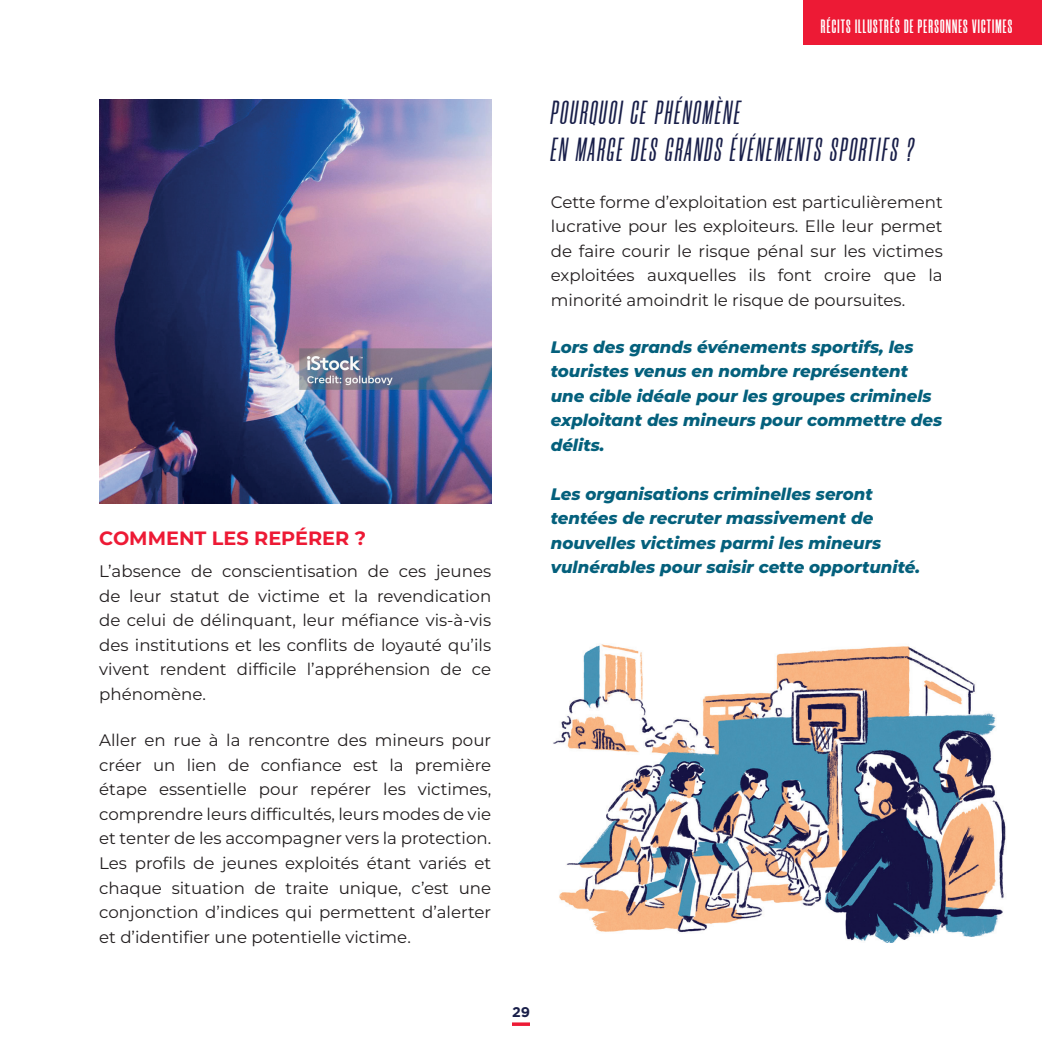
<style>
.page{position:relative;width:1042px;height:1042px;background:#fff}
.page>*{position:absolute;margin:0;border:0;box-sizing:border-box;transform-origin:0 0}
.t1{font:italic 500 33.25px/36.8px "Morganite";letter-spacing:.07em;color:#181e49}
.t2{font:700 19.25px "Morganite";letter-spacing:.06em;color:#fff}
.t3{font:700 19.25px "Montserrat";color:#ed1a35}
.t4{font:16.62px/24.5px "Montserrat";color:#231f20;text-align:justify}
.t5{font:italic 800 16.62px/24.5px "Montserrat";color:#04607c}
.t6{font:700 14px "Gotham";color:#181e49}
</style>
<div class="page">
<svg style="left:512px;top:1022px;width:18px;height:4px"></svg>
<img style="left:99px;top:99px;width:392px;height:405px">
<img style="left:553px;top:644px;width:453px;height:299px">
<div style="left:804px;top:0;width:238px;height:45px;background:#ed1a35"></div>
<p class="t2" style="left:821px;top:17px;width:193px">RÉCITS ILLUSTRÉS DE PERSONNES VICTIMES</p>
<p class="t3" style="left:99px;top:525px;width:268px">COMMENT LES REPÉRER ?</p>
<p class="t4" style="left:99px;top:558px;width:393px">L’absence de conscientisation de ces jeunes de leur statut de victime et la revendication de celui de délinquant, leur méfiance vis-à-vis des institutions et les conflits de loyauté qu’ils vivent rendent difficile l’appréhension de ce phénomène.</p>
<p class="t4" style="left:99px;top:728px;width:393px">Aller en rue à la rencontre des mineurs pour créer un lien de confiance est la première étape essentielle pour repérer les victimes, comprendre leurs difficultés, leurs modes de vie et tenter de les accompagner vers la protection.<br>Les profils de jeunes exploités étant variés et chaque situation de traite unique, c’est une conjonction d’indices qui permettent d’alerter et d’identifier une potentielle victime.</p>
<h1 class="t1" style="left:551px;top:95px;width:364px">POURQUOI CE PHÉNOMÈNE<br>EN MARGE DES GRANDS ÉVÉNEMENTS SPORTIFS ?</h1>
<p class="t4" style="left:551px;top:189px;width:393px">Cette forme d’exploitation est particulièrement lucrative pour les exploiteurs. Elle leur permet de faire courir le risque pénal sur les victimes exploitées auxquelles ils font croire que la minorité amoindrit le risque de poursuites.</p>
<p class="t5" style="left:551px;top:334px;width:393px">Lors des grands événements sportifs, les touristes venus en nombre représentent une cible idéale pour les groupes criminels exploitant des mineurs pour commettre des délits.</p>
<p class="t5" style="left:551px;top:481px;width:371px">Les organisations criminelles seront tentées de recruter massivement de nouvelles victimes parmi les mineurs vulnérables pour saisir cette opportunité.</p>
<p class="t6" style="left:512px;top:1003px;width:19px">29</p>
</div>
